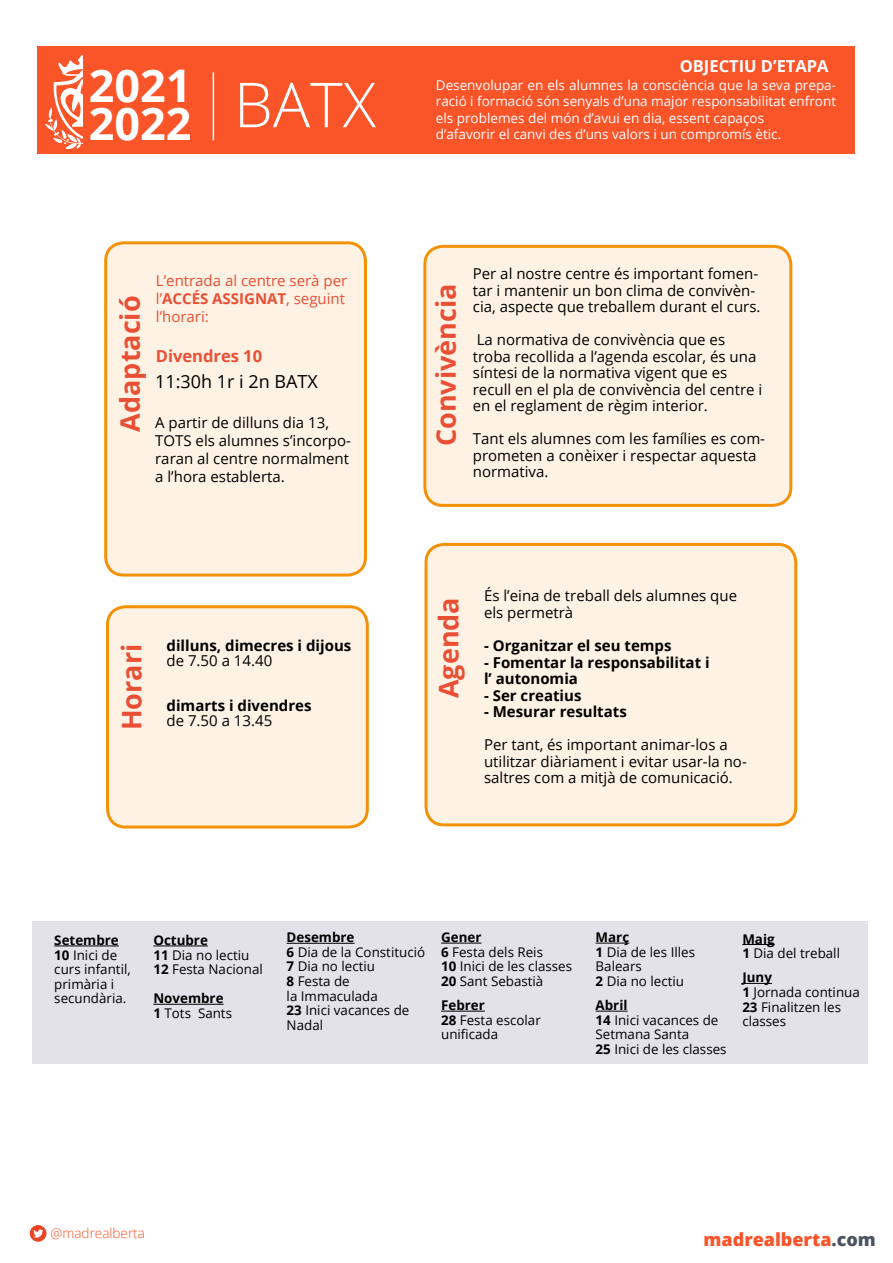
<style>
.page{position:relative;width:893px;height:1263px;background:#fff}
.page>*{position:absolute;margin:0;border:0;box-sizing:border-box;transform-origin:0 0}
.t1{font:300 62.1px "Open Sans";color:#fff}
.t2{font:700 45px "Open Sans";color:#fff}
.t3{font:700 27px "Open Sans";color:#e94f35}
.t4{font:800 18px "Open Sans";color:#fa5429}
.t5{font:18px "Open Sans";color:#000}
.t6{font:700 16.5px "Open Sans";color:#fff}
.t7{font:700 16.5px "Open Sans";color:#e94f35}
.t8{font:15px/16.5px "Open Sans";color:#000}
.t9{font:700 15px "Open Sans";color:#000}
.t10{font:15px/18px "Open Sans";color:#e94f35}
.t11{font:13.5px/16.5px "Open Sans";color:#fff;text-align:justify}
.t12{font:300 13.5px "Open Sans";color:#fa5429}
.t13{font:13.35px/14.5px "Open Sans";color:#000}
.t14{font:700 13.35px "Open Sans";color:#000}
.s1{font-weight:700}
.s2{color:#4c5461}
</style>
<div class="page">
<div style="left:32px;top:921px;width:836px;height:143px;background:#e2e2e8"></div>
<div style="left:37px;top:47px;width:818px;height:107px;background:#fa5429"></div>
<svg style="left:45px;top:55px;width:37px;height:94px"></svg>
<hr style="left:213px;top:72px;width:1px;height:68px;background:#fff">
<svg style="left:30px;top:1225px;width:17px;height:17px"></svg>
<hr style="left:596px;top:943px;width:33px;height:1px;background:#000">
<hr style="left:596px;top:1011px;width:31px;height:1px;background:#000">
<hr style="left:742px;top:944px;width:33px;height:1px;background:#000">
<hr style="left:742px;top:983px;width:30px;height:1px;background:#000">
<hr style="left:441px;top:943px;width:40px;height:1px;background:#000">
<hr style="left:441px;top:1011px;width:44px;height:1px;background:#000">
<hr style="left:287px;top:943px;width:67px;height:1px;background:#000">
<hr style="left:153px;top:945px;width:55px;height:1px;background:#000">
<hr style="left:153px;top:1004px;width:71px;height:1px;background:#000">
<hr style="left:54px;top:945px;width:65px;height:1px;background:#000">
<div style="left:425px;top:246px;width:366px;height:259px;background:#fef2e4;border-radius:18px"></div>
<div style="left:423px;top:245px;width:369px;height:262px;border:3px solid #f39207;border-radius:18px"></div>
<div style="left:106px;top:243px;width:259px;height:332px;background:#fef2e4;border-radius:18px"></div>
<div style="left:104px;top:241px;width:263px;height:335px;border:3px solid #f39207;border-radius:18px"></div>
<div style="left:426px;top:544px;width:370px;height:281px;background:#fef2e4;border-radius:18px"></div>
<div style="left:424px;top:543px;width:373px;height:283px;border:3px solid #f39207;border-radius:18px"></div>
<div style="left:107px;top:607px;width:260px;height:220px;background:#fef2e4;border-radius:18px"></div>
<div style="left:106px;top:605px;width:263px;height:223px;border:3px solid #f39207;border-radius:18px"></div>
<p class="t2" style="left:89px;top:54px;width:104px">2021</p>
<p class="t2" style="left:89px;top:92px;width:104px">2022</p>
<p class="t1" style="left:234px;top:62px;width:144px">BATX</p>
<p class="t3" style="left:111px;top:432px;width:137px;rotate:-90deg">Adaptació</p>
<p class="t10" style="left:156px;top:271px;width:193px">L’entrada al centre serà per l’<span class="s1">ACCÉS ASSIGNAT</span>, seguint l’horari:</p>
<p class="t7" style="left:156px;top:344px;width:108px">Divendres 10</p>
<p class="t5" style="left:155px;top:369px;width:164px">11:30h 1r i 2n BATX</p>
<p class="t8" style="left:155px;top:413px;width:197px;line-height:18px">A partir de dilluns dia 13,<br>TOTS els alumnes s’incorpo&shy;raran al centre normalment a l’hora establerta.</p>
<p class="t3" style="left:113px;top:730px;width:88px;rotate:-90deg">Horari</p>
<p class="t9" style="left:167px;top:634px;width:186px">dilluns, dimecres i dijous</p>
<p class="t8" style="left:167px;top:651px;width:107px">de 7.50 a 14.40</p>
<p class="t9" style="left:167px;top:694px;width:146px">dimarts i divendres</p>
<p class="t8" style="left:167px;top:711px;width:107px">de 7.50 a 13.45</p>
<p class="t6" style="left:680px;top:55px;width:150px">OBJECTIU D’ETAPA</p>
<p class="t11" style="left:436px;top:76px;width:402px">Desenvolupar en els alumnes la consciència que la seva prepa&shy;ració i formació són senyals d’una major responsabilitat enfront els problemes del món d’avui en dia, essent capaços</p>
<p class="t11" style="left:436px;top:126px;width:347px">d’afavorir el canvi des d’uns valors i un compromís ètic.</p>
<p class="t3" style="left:427px;top:446px;width:164px;rotate:-90deg">Convivència</p>
<p class="t8" style="left:473px;top:265px;width:289px">Per al nostre centre és important fomen&shy;tar i mantenir un bon clima de convivèn&shy;cia, aspecte que treballem durant el curs.</p>
<p class="t8" style="left:473px;top:331px;width:291px">La normativa de convivència que es troba recollida a l’agenda escolar, és una síntesi de la normativa vigent que es recull en el pla de convivència del centre i en el reglament de règim interior.</p>
<p class="t8" style="left:473px;top:430px;width:294px">Tant els alumnes com les famílies es com&shy;prometen a conèixer i respectar aquesta normativa.</p>
<p class="t3" style="left:429px;top:698px;width:102px;rotate:-90deg">Agenda</p>
<p class="t8" style="left:484px;top:587px;width:255px">És l’eina de treball dels alumnes que els permetrà</p>
<p class="t9" style="left:484px;top:635px;width:189px">- Organitzar el seu temps</p>
<p class="t9" style="left:484px;top:651px;width:227px">- Fomentar la responsabilitat i</p>
<p class="t9" style="left:484px;top:668px;width:95px">l’ autonomia</p>
<p class="t9" style="left:484px;top:684px;width:99px">- Ser creatius</p>
<p class="t9" style="left:484px;top:701px;width:144px">- Mesurar resultats</p>
<p class="t8" style="left:484px;top:736px;width:264px">Per tant, és important animar-los a utilitzar diàriament i evitar usar-la no&shy;saltres com a mitjà de comunicació.</p>
<p class="t14" style="left:54px;top:931px;width:66px">Setembre</p>
<p class="t13" style="left:54px;top:947px;width:78px"><span class="s1">10</span> Inici de curs infantil, primària i secundària.</p>
<p class="t14" style="left:153px;top:931px;width:56px">Octubre</p>
<p class="t13" style="left:153px;top:947px;width:98px"><span class="s1">11</span> Dia no lectiu</p>
<p class="t13" style="left:153px;top:962px;width:111px"><span class="s1">12</span> Festa Nacional</p>
<p class="t14" style="left:153px;top:989px;width:72px">Novembre</p>
<p class="t13" style="left:153px;top:1005px;width:80px"><span class="s1">1</span> Tots Sants</p>
<p class="t14" style="left:287px;top:928px;width:69px">Desembre</p>
<p class="t13" style="left:287px;top:944px;width:140px"><span class="s1">6</span> Dia de la Constitució</p>
<p class="t13" style="left:287px;top:959px;width:90px"><span class="s1">7</span> Dia no lectiu</p>
<p class="t13" style="left:287px;top:973px;width:65px"><span class="s1">8</span> Festa de</p>
<p class="t13" style="left:287px;top:988px;width:93px">la Immaculada</p>
<p class="t13" style="left:287px;top:1003px;width:124px"><span class="s1">23</span> Inici vacances de<br>Nadal</p>
<p class="t14" style="left:441px;top:928px;width:42px">Gener</p>
<p class="t13" style="left:441px;top:944px;width:103px"><span class="s1">6</span> Festa dels Reis</p>
<p class="t13" style="left:441px;top:959px;width:132px"><span class="s1">10</span> Inici de les classes</p>
<p class="t13" style="left:441px;top:973px;width:104px"><span class="s1">20</span> Sant Sebastià</p>
<p class="t14" style="left:441px;top:996px;width:45px">Febrer</p>
<p class="t13" style="left:441px;top:1012px;width:101px"><span class="s1">28</span> Festa escolar unificada</p>
<p class="t14" style="left:596px;top:928px;width:35px">Març</p>
<p class="t13" style="left:596px;top:944px;width:101px"><span class="s1">1</span> Dia de les Illes<br>Balears</p>
<p class="t13" style="left:596px;top:973px;width:90px"><span class="s1">2</span> Dia no lectiu</p>
<p class="t14" style="left:596px;top:996px;width:33px">Abril</p>
<p class="t13" style="left:596px;top:1012px;width:124px"><span class="s1">14</span> Inici vacances de</p>
<p class="t13" style="left:596px;top:1027px;width:95px">Setmana Santa</p>
<p class="t13" style="left:596px;top:1041px;width:132px"><span class="s1">25</span> Inici de les classes</p>
<p class="t14" style="left:742px;top:929px;width:34px">Maig</p>
<p class="t13" style="left:742px;top:946px;width:99px"><span class="s1">1</span> Dia del treball</p>
<p class="t14" style="left:742px;top:968px;width:31px">Juny</p>
<p class="t13" style="left:742px;top:984px;width:119px"><span class="s1">1</span> Jornada continua</p>
<p class="t13" style="left:742px;top:999px;width:100px"><span class="s1">23</span> Finalitzen les classes</p>
<p class="t12" style="left:51px;top:1224px;width:96px">@madrealberta</p>
<p class="t4" style="left:703px;top:1226px;width:174px">madrealberta<span class="s2">.com</span></p>
</div>
